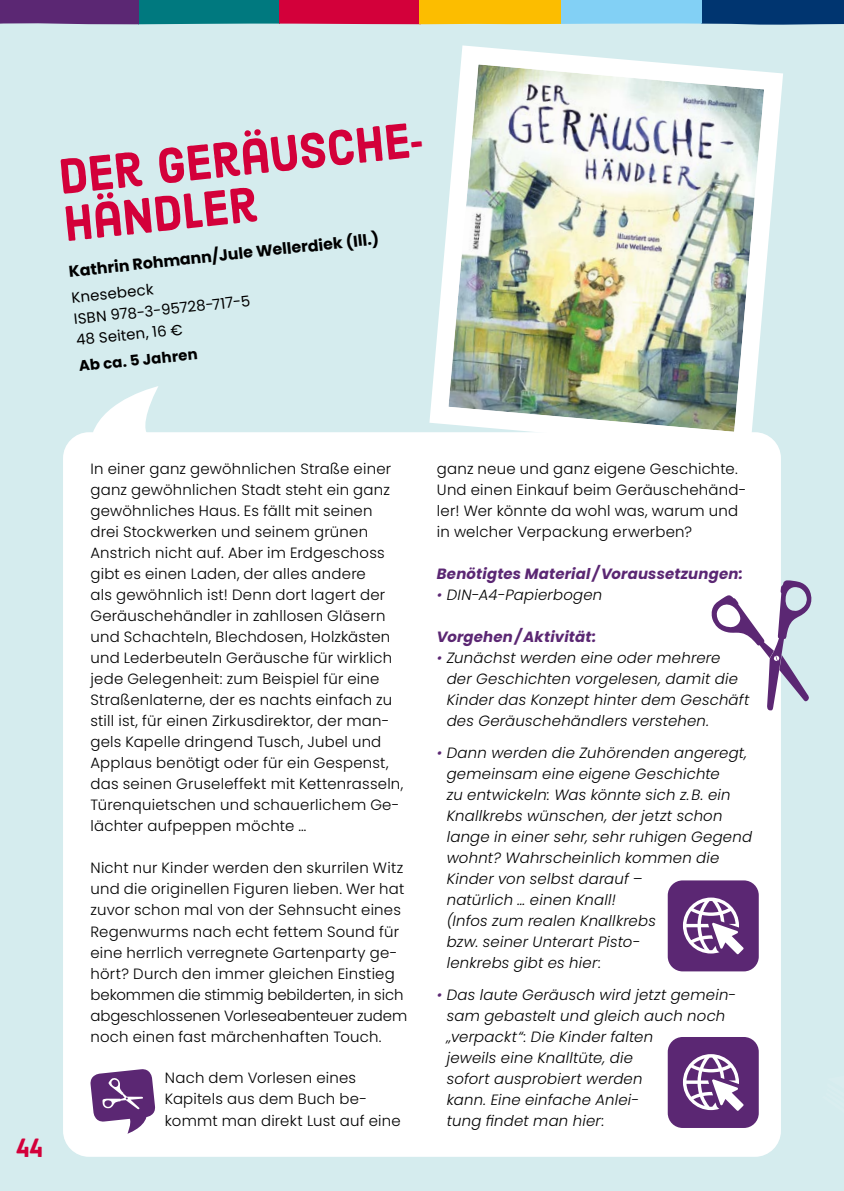
<style>
.page{position:relative;width:844px;height:1191px;background:#fff}
.page>*{position:absolute;margin:0;border:0;box-sizing:border-box;transform-origin:0 0}
.t1{font:49px/47.2px "Harman Sans";color:#d3003a}
.t2{font:26.25px "Harman Sans";color:#d3003a}
.t3{font:700 15.75px "Poppins";color:#000}
.t4{font:300 14.88px/21px "Poppins";letter-spacing:.015em;color:#000}
.t5{font:italic 300 14.88px/21px "Poppins";letter-spacing:.015em;color:#000}
.t6{font:italic 700 14.88px "Poppins";letter-spacing:.01em;color:#5b2773}
.t7{font:14.88px/21.3px "Poppins";color:#000}
.t8{font:700 14.88px "Poppins";color:#000}
.s1{color:#5b2773}
</style>
<div class="page">
<div style="left:0;top:25px;width:843px;height:1166px;background:#d5ecee"></div>
<div style="left:821px;top:1062px;width:22px;height:92px;background:#d5ecee"></div>
<div style="left:701px;top:0;width:142px;height:25px;background:#003570"></div>
<div style="left:560px;top:0;width:141px;height:25px;background:#82d0f5"></div>
<div style="left:138px;top:0;width:141px;height:25px;background:#00797f"></div>
<div style="left:279px;top:0;width:141px;height:25px;background:#d3003a"></div>
<div style="left:420px;top:0;width:140px;height:25px;background:#fcbd00"></div>
<div style="left:0;top:0;width:138px;height:25px;background:#5b2773"></div>
<div style="left:72px;top:441px;width:700px;height:707px;background:#fff;border-radius:17px"></div>
<svg style="left:90px;top:1069px;width:65px;height:64px"></svg>
<div style="left:63px;top:432px;width:717px;height:724px;border:18px solid #fff;border-radius:17px"></div>
<svg style="left:92px;top:386px;width:66px;height:46px"></svg>
<svg style="left:711px;top:580px;width:101px;height:130px"></svg>
<div style="left:667px;top:880px;width:91px;height:91px;background:#5b2773;border-radius:15px"></div>
<svg style="left:683px;top:897px;width:60px;height:57px"></svg>
<div style="left:667px;top:1037px;width:91px;height:91px;background:#5b2773;border-radius:15px"></div>
<svg style="left:683px;top:1054px;width:60px;height:57px"></svg>
<img style="left:420px;top:36px;width:372px;height:424px">
<h1 class="t1" style="left:57px;top:154px;width:367px;rotate:-6deg">Der Geräusche&shy;händler</h1>
<p class="t3" style="left:68px;top:262px;width:313px;rotate:-6deg">Kathrin Rohmann/Jule Wellerdiek (Ill.)</p>
<p class="t7" style="left:71px;top:287px;width:179px;rotate:-6deg">Knesebeck<br>ISBN 978-3-95728-717-5<br>48 Seiten, 16 €</p>
<p class="t8" style="left:78px;top:357px;width:121px;rotate:-6deg">Ab ca. 5 Jahren</p>
<h2 class="t2" style="left:16px;top:1131px;width:28px">44</h2>
<p class="t4" style="left:90px;top:458px;width:314px">In einer ganz gewöhnlichen Straße einer ganz gewöhnlichen Stadt steht ein ganz gewöhnliches Haus. Es fällt mit seinen drei Stockwerken und seinem grünen Anstrich nicht auf. Aber im Erdgeschoss gibt es einen Laden, der alles andere<br>als gewöhnlich ist! Denn dort lagert der Geräuschehändler in zahllosen Gläsern und Schachteln, Blechdosen, Holzkästen und Lederbeuteln Geräusche für wirklich jede Gelegenheit: zum Beispiel für eine Straßenlaterne, der es nachts einfach zu still ist, für einen Zirkusdirektor, der man&shy;gels Kapelle dringend Tusch, Jubel und Applaus benötigt oder für ein Gespenst, das seinen Gruseleffekt mit Kettenrasseln, Türenquietschen und schauerlichem Ge&shy;lächter aufpeppen möchte …</p>
<p class="t4" style="left:90px;top:858px;width:318px">Nicht nur Kinder werden den skurrilen Witz und die originellen Figuren lieben. Wer hat zuvor schon mal von der Sehnsucht eines Regenwurms nach echt fettem Sound für eine herrlich verregnete Gartenparty ge&shy;hört? Durch den immer gleichen Einstieg bekommen die stimmig bebilderten, in sich abgeschlossenen Vorleseabenteuer zudem noch einen fast märchenhaften Touch.</p>
<p class="t4" style="left:165px;top:1067px;width:237px">Nach dem Vorlesen eines<br>Kapitels aus dem Buch be&shy;kommt man direkt Lust auf eine</p>
<p class="t4" style="left:437px;top:458px;width:311px">ganz neue und ganz eigene Geschichte.<br>Und einen Einkauf beim Geräuschehänd&shy;ler! Wer könnte da wohl was, warum und in welcher Verpackung erwerben?</p>
<p class="t6" style="left:437px;top:565px;width:307px">Benötigtes Material /Voraussetzungen:</p>
<p class="t5" style="left:437px;top:584px;width:167px"><span class="s1">•</span> DIN-A4-Papierbogen</p>
<p class="t6" style="left:437px;top:628px;width:161px">Vorgehen/Aktivität:</p>
<p class="t5" style="left:446px;top:647px;width:304px;text-indent:-10px"><span class="s1">•</span> Zunächst werden eine oder mehrere<br>der Geschichten vorgelesen, damit die Kinder das Konzept hinter dem Geschäft des Geräuschehändlers verstehen.</p>
<p class="t5" style="left:446px;top:742px;width:307px;text-indent:-10px"><span class="s1">•</span> Dann werden die Zuhörenden angeregt, gemeinsam eine eigene Geschichte<br>zu entwickeln: Was könnte sich z.B. ein<br>Knallkrebs wünschen, der jetzt schon lange in einer sehr, sehr ruhigen Gegend wohnt? Wahrscheinlich kommen die<br>Kinder von selbst darauf –<br>natürlich … einen Knall!<br>(Infos zum realen Knallkrebs<br>bzw. seiner Unterart Pisto-<br>lenkrebs gibt es hier:</p>
<p class="t5" style="left:446px;top:984px;width:291px;text-indent:-10px"><span class="s1">•</span> Das laute Geräusch wird jetzt gemein&shy;sam gebastelt und gleich auch noch „verpackt“: Die Kinder falten<br>jeweils eine Knalltüte, die<br>sofort ausprobiert werden<br>kann. Eine einfache Anlei-<br>tung findet man hier:</p>
</div>
